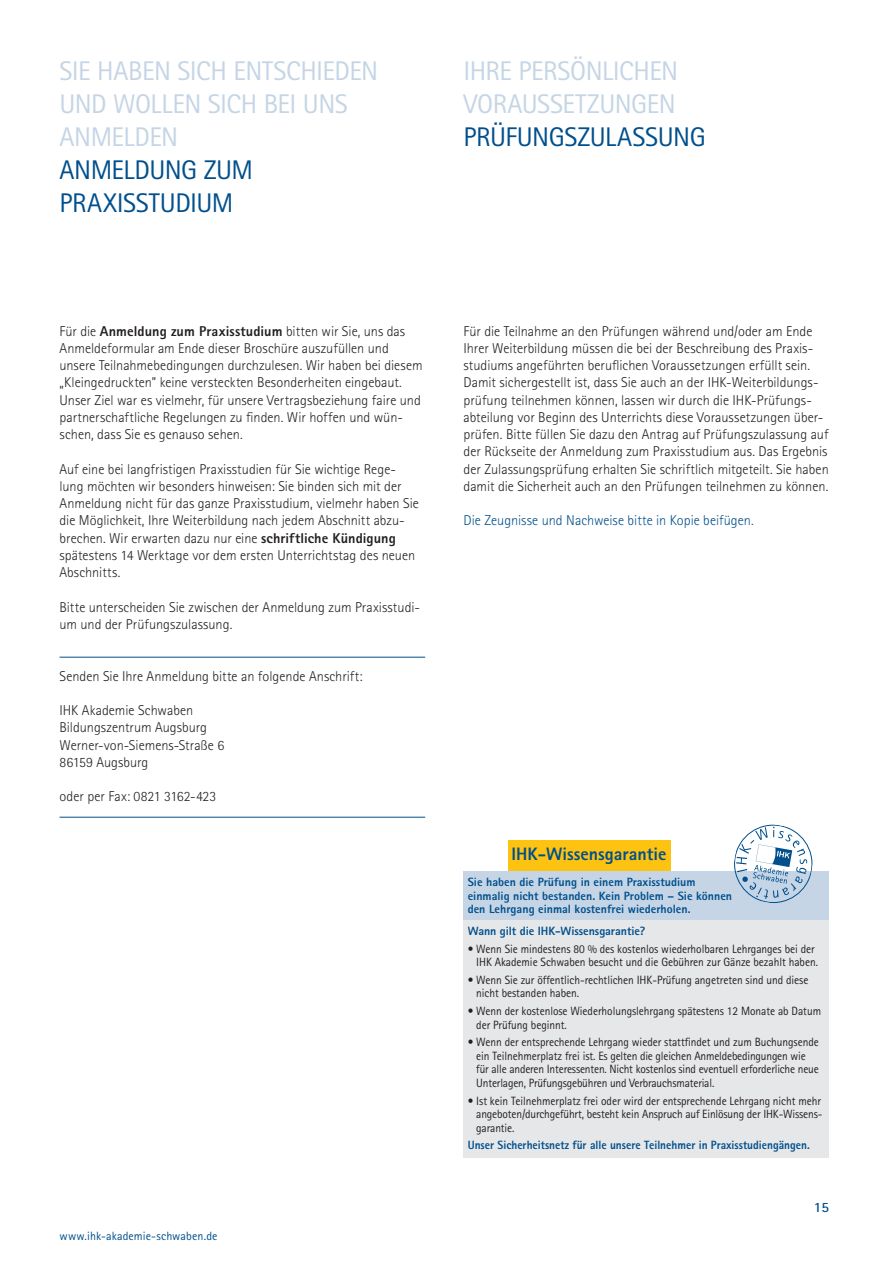
<style>
.page{position:relative;width:893px;height:1263px;background:#fff}
.page>*{position:absolute;margin:0;border:0;box-sizing:border-box;transform-origin:0 0}
.Head{font:27px/33px "Agfa Rotis Sans Serif";letter-spacing:-.02em;color:#c5d5e5}
.Head-2{font:27px "Agfa Rotis Sans Serif";letter-spacing:-.015em;color:#004f8c}
.t1{font:800 18px "Agfa Rotis Sans Serif";color:#004f8c}
.Copytext{font:300 14.25px/17.2px "Agfa Rotis Sans Serif";color:#231f20}
.Copytext-2{font:300 14.25px "Agfa Rotis Sans Serif";color:#004f8c}
.t2{font:700 14.25px "Agfa Rotis Sans Serif";color:#004f8c}
.t3{font:12px/13.5px "Agfa Rotis Sans Serif";letter-spacing:-.005em;color:#231f20;scale:.95 1}
.t4{font:800 12px/13.5px "Agfa Rotis Sans Serif";color:#004f8c}
.t5{font:800 12px "Agfa Rotis Sans Serif";color:#004f8c;scale:.95 1}
.t6{font:12px "Agfa Rotis Sans Serif";letter-spacing:.005em;color:#004f8c}
.s1{color:#004f8c}
.s2{font-weight:800}
</style>
<div class="page">
<div style="left:508px;top:840px;width:163px;height:36px;background:#fec210"></div>
<div style="left:463px;top:871px;width:366px;height:49px;background:#c5d5e5"></div>
<div style="left:463px;top:920px;width:366px;height:238px;background:#e6e7e9"></div>
<svg style="left:734px;top:824px;width:79px;height:79px"></svg>
<hr style="left:60px;top:657px;width:365px;height:1px;background:#004f8c">
<hr style="left:60px;top:817px;width:365px;height:1px;background:#004f8c">
<p class="Head" style="left:60px;top:54px;width:320px">SIE HABEN SICH ENTSCHIEDEN<br>UND WOLLEN SICH BEI UNS<br>ANMELDEN<br><span class="s1">ANMELDUNG ZUM</span></p>
<p class="Head-2" style="left:60px;top:187px;width:175px">PRAXISSTUDIUM</p>
<p class="Head" style="left:463px;top:54px;width:216px">IHRE PERSÖNLICHEN<br>VORAUSSETZUNGEN</p>
<p class="Head-2" style="left:463px;top:121px;width:244px">PRÜFUNGSZULASSUNG</p>
<p class="Copytext" style="left:60px;top:322px;width:365px">Für die <span class="s2">Anmeldung zum Praxisstudium</span> bitten wir Sie, uns das Anmeldeformular am Ende dieser Broschüre auszufüllen und unsere Teilnahmebedingungen durchzulesen. Wir haben bei diesem „Kleingedruckten” keine versteckten Besonderheiten eingebaut.<br>Unser Ziel war es vielmehr, für unsere Vertragsbeziehung faire und partnerschaftliche Regelungen zu finden. Wir hoffen und wün&shy;schen, dass Sie es genauso sehen.</p>
<p class="Copytext" style="left:60px;top:460px;width:361px">Auf eine bei langfristigen Praxisstudien für Sie wichtige Rege&shy;lung möchten wir besonders hinweisen: Sie binden sich mit der Anmeldung nicht für das ganze Praxisstudium, vielmehr haben Sie die Möglichkeit, Ihre Weiterbildung nach jedem Abschnitt abzu&shy;brechen. Wir erwarten dazu nur eine <span class="s2">schriftliche Kündigung </span>spätestens 14 Werktage vor dem ersten Unterrichtstag des neuen Abschnitts.</p>
<p class="Copytext" style="left:60px;top:598px;width:362px">Bitte unterscheiden Sie zwischen der Anmeldung zum Praxisstudi&shy;um und der Prüfungszulassung.</p>
<p class="Copytext" style="left:60px;top:667px;width:305px">Senden Sie Ihre Anmeldung bitte an folgende Anschrift:</p>
<p class="Copytext" style="left:60px;top:702px;width:135px">IHK Akademie Schwaben</p>
<p class="Copytext" style="left:60px;top:719px;width:149px">Bildungszentrum Augsburg</p>
<p class="Copytext" style="left:60px;top:736px;width:166px">Werner-von-Siemens-Straße 6</p>
<p class="Copytext" style="left:60px;top:753px;width:90px">86159 Augsburg</p>
<p class="Copytext" style="left:60px;top:788px;width:158px">oder per Fax: 0821 3162-423</p>
<p class="t6" style="left:60px;top:1229px;width:160px">www.ihk-akademie-schwaben.de</p>
<p class="Copytext" style="left:463px;top:322px;width:367px">Für die Teilnahme an den Prüfungen während und/oder am Ende Ihrer Weiterbildung müssen die bei der Beschreibung des Praxis&shy;studiums angeführten beruflichen Voraussetzungen erfüllt sein.<br>Damit sichergestellt ist, dass Sie auch an der IHK-Weiterbildungs&shy;prüfung teilnehmen können, lassen wir durch die IHK-Prüfungs&shy;abteilung vor Beginn des Unterrichts diese Voraussetzungen über&shy;prüfen. Bitte füllen Sie dazu den Antrag auf Prüfungszulassung auf der Rückseite der Anmeldung zum Praxisstudium aus. Das Ergebnis der Zulassungsprüfung erhalten Sie schriftlich mitgeteilt. Sie haben damit die Sicherheit auch an den Prüfungen teilnehmen zu können.</p>
<p class="Copytext-2" style="left:463px;top:512px;width:292px">Die Zeugnisse und Nachweise bitte in Kopie beifügen.</p>
<p class="t1" style="left:512px;top:843px;width:156px">IHK-Wissensgarantie</p>
<p class="t4" style="left:468px;top:875px;width:266px">Sie haben die Prüfung in einem Praxisstudium einmalig nicht bestanden. Kein Problem – Sie können den Lehrgang einmal kostenfrei wiederholen.</p>
<p class="t4" style="left:468px;top:924px;width:179px">Wann gilt die IHK-Wissensgarantie?</p>
<p class="t3" style="left:468px;top:942px;width:370px;text-align:right">• Wenn Sie mindestens 80 % des kostenlos wiederholbaren Lehrganges bei der<br>IHK Akademie Schwaben besucht und die Gebühren zur Gänze bezahlt haben.</p>
<p class="t3" style="left:476px;top:973px;width:351px;text-indent:-9px">• Wenn Sie zur öffentlich-rechtlichen IHK-Prüfung angetreten sind und diese nicht bestanden haben.</p>
<p class="t3" style="left:476px;top:1004px;width:364px;text-indent:-9px">• Wenn der kostenlose Wiederholungslehrgang spätestens 12 Monate ab Datum der Prüfung beginnt.</p>
<p class="t3" style="left:476px;top:1035px;width:362px;text-indent:-9px">• Wenn der entsprechende Lehrgang wieder stattfindet und zum Buchungsende ein Teilnehmerplatz frei ist. Es gelten die gleichen Anmeldebedingungen wie für alle anderen Interessenten. Nicht kostenlos sind eventuell erforderliche neue Unterlagen, Prüfungsgebühren und Verbrauchsmaterial.</p>
<p class="t3" style="left:476px;top:1094px;width:366px;text-indent:-9px">• Ist kein Teilnehmerplatz frei oder wird der entsprechende Lehrgang nicht mehr angeboten/durchgeführt, besteht kein Anspruch auf Einlösung der IHK-Wissens&shy;garantie.</p>
<p class="t5" style="left:468px;top:1138px;width:361px">Unser Sicherheitsnetz für alle unsere Teilnehmer in Praxisstudiengängen.</p>
<p class="t2" style="left:814px;top:1198px;width:17px">15</p>
</div>
